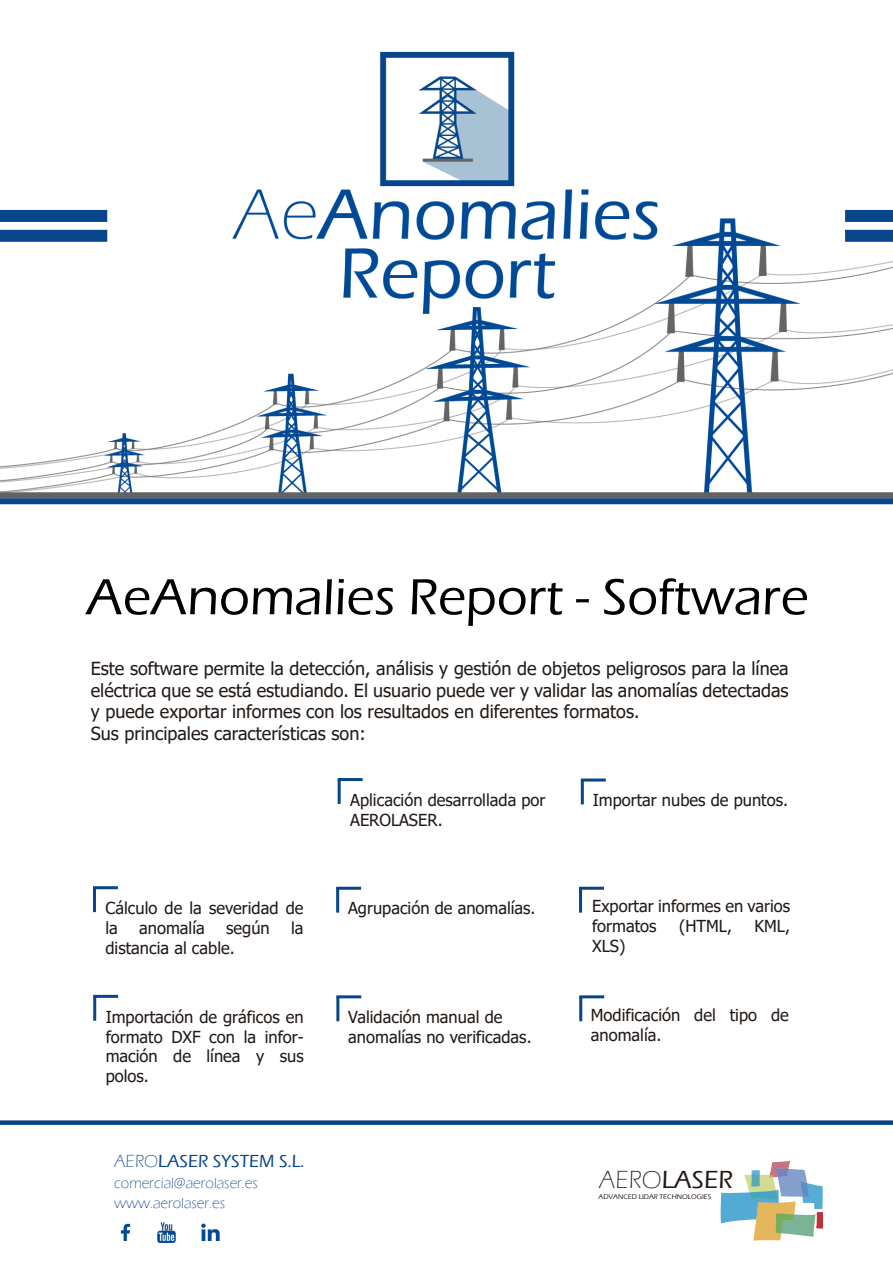
<style>
.page{position:relative;width:893px;height:1263px;background:#fff}
.page>*{position:absolute;margin:0;border:0;box-sizing:border-box;transform-origin:0 0}
.t1{font:500 52.5px "Eras ITC";color:#000}
.t2{font:500 25.5px "Eras ITC";color:#211915}
.t3{font:18px/21.6px "Tahoma";color:#211915}
.t4{font:500 18px "Eras ITC";color:#07468a}
.t5{font:16.5px/19.8px "Tahoma";color:#211915}
.t6{font:300 15px/20px "Eras ITC";color:#07468a}
.t7{font:500 7.05px "Eras ITC";color:#211915}
.s1{font-weight:300}
</style>
<div class="page">
<hr style="left:93px;top:888px;width:3px;height:24px;background:#07468a">
<hr style="left:93px;top:886px;width:25px;height:3px;background:#07468a">
<hr style="left:336px;top:888px;width:3px;height:24px;background:#07468a">
<hr style="left:336px;top:887px;width:25px;height:3px;background:#07468a">
<hr style="left:338px;top:779px;width:3px;height:25px;background:#07468a">
<hr style="left:338px;top:778px;width:25px;height:3px;background:#07468a">
<hr style="left:581px;top:780px;width:3px;height:24px;background:#07468a">
<hr style="left:581px;top:778px;width:25px;height:3px;background:#07468a">
<hr style="left:579px;top:888px;width:3px;height:24px;background:#07468a">
<hr style="left:579px;top:887px;width:25px;height:3px;background:#07468a">
<hr style="left:93px;top:996px;width:3px;height:25px;background:#07468a">
<hr style="left:93px;top:995px;width:25px;height:3px;background:#07468a">
<hr style="left:336px;top:997px;width:3px;height:24px;background:#07468a">
<hr style="left:336px;top:995px;width:25px;height:3px;background:#07468a">
<hr style="left:579px;top:997px;width:3px;height:24px;background:#07468a">
<hr style="left:579px;top:995px;width:25px;height:3px;background:#07468a">
<img style="left:0;top:51px;width:893px;height:441px">
<div style="left:0;top:492px;width:893px;height:6px;background:#636362"></div>
<div style="left:0;top:498px;width:893px;height:6px;background:#07468a"></div>
<div style="left:0;top:210px;width:107px;height:12px;background:#07468a"></div>
<div style="left:0;top:230px;width:107px;height:12px;background:#07468a"></div>
<div style="left:845px;top:210px;width:48px;height:12px;background:#07468a"></div>
<div style="left:845px;top:230px;width:48px;height:12px;background:#07468a"></div>
<svg style="left:721px;top:1161px;width:102px;height:80px"></svg>
<div style="left:0;top:1120px;width:893px;height:5px;background:#074682"></div>
<img style="left:120px;top:1223px;width:11px;height:18px">
<img style="left:157px;top:1223px;width:19px;height:19px">
<img style="left:201px;top:1223px;width:19px;height:18px">
<h1 class="t1" style="left:86px;top:567px;width:724px">AeAnomalies Report - Software</h1>
<p class="t3" style="left:91px;top:659px;width:699px">Este software permite la detección, análisis y gestión de objetos peligrosos para la línea eléctrica que se está estudiando. El usuario puede ver y validar las anomalías detectadas y puede exportar informes con los resultados en diferentes formatos.<br>Sus principales características son:</p>
<p class="t5" style="left:106px;top:899px;width:200px">Cálculo de la severidad de la</p>
<p class="t5" style="left:139px;top:919px;width:67px">anomalía</p>
<p class="t5" style="left:226px;top:919px;width:45px">según</p>
<p class="t5" style="left:291px;top:919px;width:14px">la</p>
<p class="t5" style="left:106px;top:939px;width:131px">distancia al cable.</p>
<p class="t5" style="left:106px;top:1008px;width:200px;text-align:justify">Importación de gráficos en formato DXF con la infor&shy;mación de línea y sus polos.</p>
<p class="t4" style="left:114px;top:1151px;width:192px"><span class="s1">AERO</span>LASER SYSTEM S.L.</p>
<p class="t6" style="left:114px;top:1173px;width:145px">comercial@aerolaser.es www.aerolaser.es</p>
<p class="t5" style="left:350px;top:791px;width:197px">Aplicación desarrollada por</p>
<p class="t5" style="left:593px;top:791px;width:197px">Importar nubes de puntos.</p>
<p class="t5" style="left:350px;top:811px;width:94px">AEROLASER.</p>
<p class="t5" style="left:348px;top:899px;width:189px">Agrupación de anomalías.</p>
<p class="t5" style="left:348px;top:1008px;width:185px">Validación manual de anomalías no verificadas.</p>
<p class="t5" style="left:592px;top:897px;width:199px">Exportar informes en varios formatos</p>
<p class="t5" style="left:679px;top:917px;width:55px">(HTML,</p>
<p class="t5" style="left:755px;top:917px;width:37px">KML,</p>
<p class="t5" style="left:592px;top:937px;width:35px">XLS)</p>
<p class="t5" style="left:591px;top:1006px;width:199px">Modificación del tipo de anomalía.</p>
<h2 class="t2" style="left:599px;top:1165px;width:135px"><span class="s1">AERO</span>LASER</h2>
<p class="t7" style="left:598px;top:1193px;width:114px">ADVANCED LIDAR TECHNOLOGIES</p>
</div>
